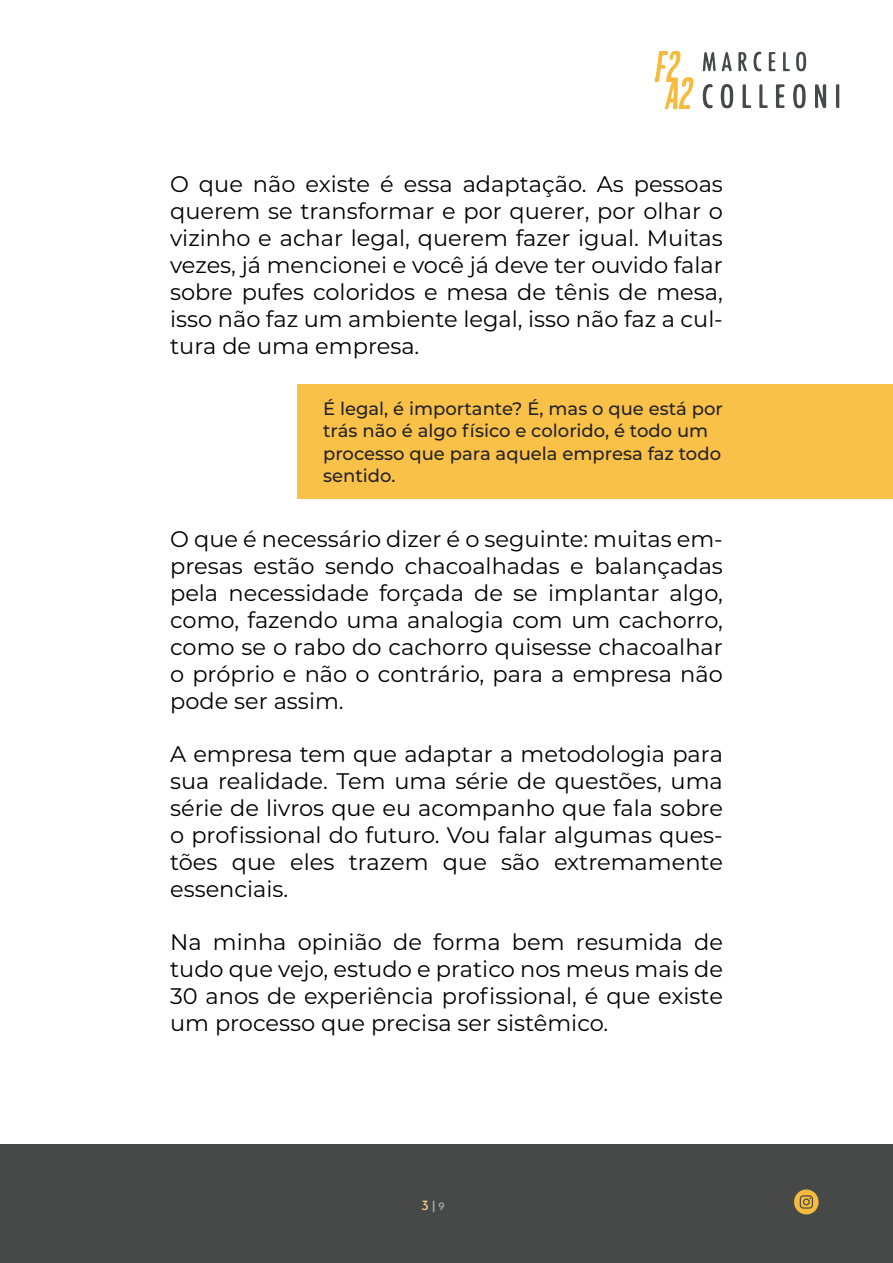
<style>
.page{position:relative;width:893px;height:1263px;background:#fff}
.page>*{position:absolute;margin:0;border:0;box-sizing:border-box;transform-origin:0 0}
.Body{font:22.5px/27px "Montserrat";color:#000;text-align:justify}
.BOX_DIR{font:500 18px/22.5px "Montserrat";color:#252328}
.t1{font:500 15px "Serenity";color:#fad388}
.s1{color:#b3b0b1}
.s2{font-size:12px;color:#b3b0b1}
</style>
<div class="page">
<div style="left:298px;top:384px;width:595px;height:115px;background:#f9c148"></div>
<div style="left:0;top:1144px;width:893px;height:119px;background:#474949"></div>
<svg style="left:836px;top:84px;width:3px;height:24px"></svg>
<svg style="left:655px;top:51px;width:38px;height:58px"></svg>
<svg style="left:815px;top:84px;width:11px;height:24px"></svg>
<svg style="left:720px;top:84px;width:13px;height:24px"></svg>
<svg style="left:793px;top:84px;width:13px;height:24px"></svg>
<svg style="left:776px;top:84px;width:9px;height:24px"></svg>
<svg style="left:796px;top:52px;width:10px;height:19px"></svg>
<svg style="left:703px;top:84px;width:10px;height:25px"></svg>
<svg style="left:738px;top:52px;width:9px;height:19px"></svg>
<svg style="left:743px;top:84px;width:8px;height:24px"></svg>
<svg style="left:703px;top:52px;width:29px;height:19px"></svg>
<svg style="left:759px;top:84px;width:9px;height:24px"></svg>
<svg style="left:769px;top:52px;width:7px;height:19px"></svg>
<svg style="left:753px;top:51px;width:8px;height:21px"></svg>
<svg style="left:783px;top:52px;width:7px;height:19px"></svg>
<svg style="left:794px;top:1189px;width:25px;height:25px"></svg>
<p class="Body" style="left:170px;top:170px;width:554px">O que não existe é essa adaptação. As pessoas querem se transformar e por querer, por olhar o vizinho e achar legal, querem fazer igual. Muitas vezes, já mencionei e você já deve ter ouvido falar sobre pufes coloridos e mesa de tênis de mesa, isso não faz um ambiente legal, isso não faz a cul&shy;tura de uma empresa.</p>
<p class="BOX_DIR" style="left:323px;top:396px;width:401px">É legal, é importante? É, mas o que está por trás não é algo físico e colorido, é todo um processo que para aquela empresa faz todo sentido.</p>
<p class="Body" style="left:170px;top:525px;width:554px">O que é necessário dizer é o seguinte: muitas em&shy;presas estão sendo chacoalhadas e balançadas pela necessidade forçada de se implantar algo, como, fazendo uma analogia com um cachorro, como se o rabo do cachorro quisesse chacoalhar o próprio e não o contrário, para a empresa não pode ser assim.</p>
<p class="Body" style="left:170px;top:740px;width:554px">A empresa tem que adaptar a metodologia para sua realidade. Tem uma série de questões, uma série de livros que eu acompanho que fala sobre o profissional do futuro. Vou falar algumas ques&shy;tões que eles trazem que são extremamente essenciais.</p>
<p class="Body" style="left:170px;top:927px;width:554px">Na minha opinião de forma bem resumida de tudo que vejo, estudo e pratico nos meus mais de 30 anos de experiência profissional, é que existe um processo que precisa ser sistêmico.</p>
<p class="t1" style="left:422px;top:1197px;width:24px">3<span class="s1">|</span> <span class="s2">9</span></p>
</div>
